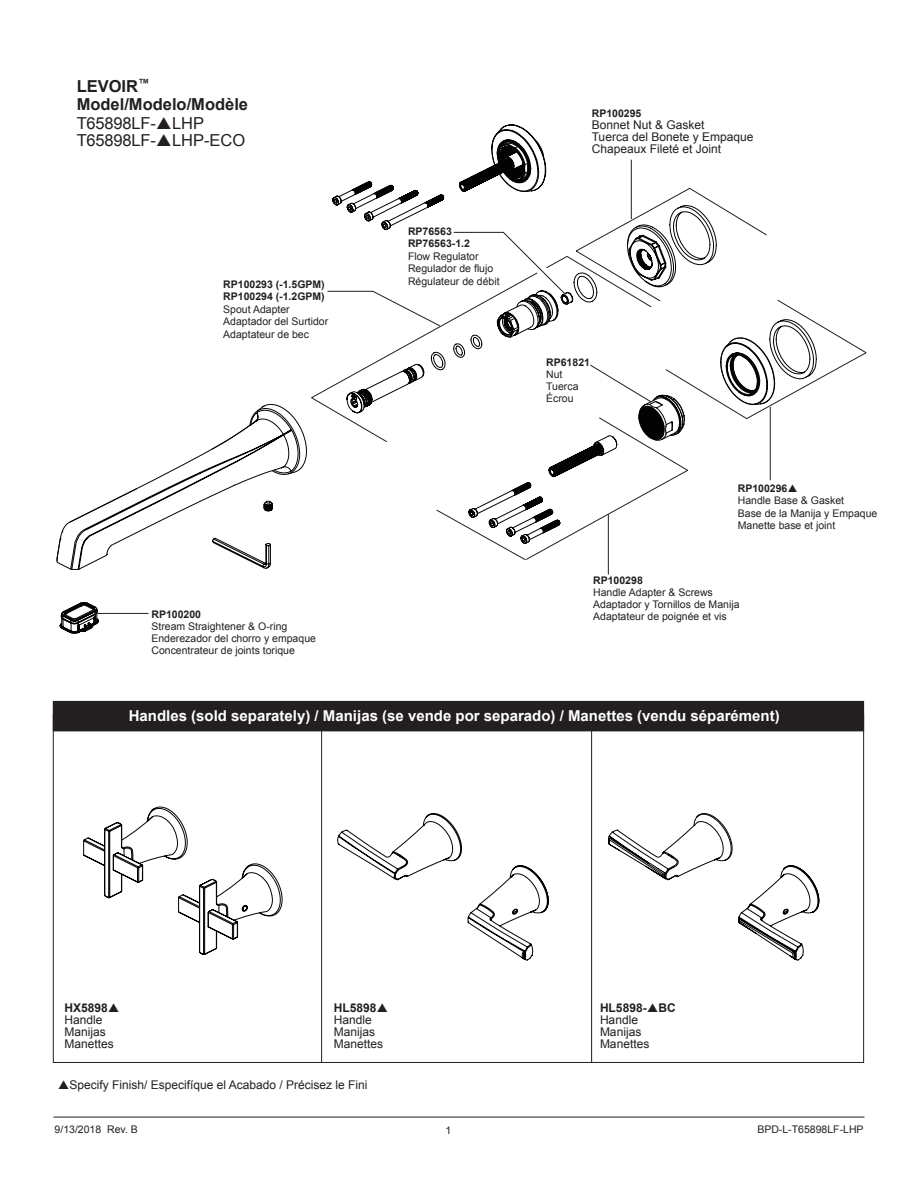
<style>
.page{position:relative;width:918px;height:1188px;background:#fff}
.page>*{position:absolute;margin:0;border:0;box-sizing:border-box;transform-origin:0 0}
.t1{font:16.5px/16.5px "Arial";letter-spacing:-.01em;color:#231f20}
.t2{font:700 16.5px/18px "Arial";color:#231f20}
.t3{font:700 15px "Arial";color:#fff}
.t4{font:12px/12px "Arial";color:#231f20}
.t5{font:700 12px "Arial";color:#231f20}
.t6{font:10.5px/12px "Arial";color:#231f20}
.t7{font:700 10.5px/12.6px "Arial";color:#231f20}
</style>
<div class="page">
<hr style="left:53px;top:1117px;width:811px;height:1px;background:#231f20">
<svg style="left:56px;top:404px;width:251px;height:166px"></svg>
<svg style="left:338px;top:813px;width:124px;height:67px"></svg>
<svg style="left:468px;top:865px;width:80px;height:95px"></svg>
<svg style="left:608px;top:813px;width:211px;height:147px"></svg>
<svg style="left:84px;top:807px;width:198px;height:148px"></svg>
<div style="left:53px;top:701px;width:811px;height:30px;background:#231f20"></div>
<hr style="left:321px;top:728px;width:1px;height:335px;background:#231f20">
<hr style="left:591px;top:728px;width:1px;height:335px;background:#231f20">
<hr style="left:95px;top:613px;width:54px;height:1px;background:#231f20">
<hr style="left:608px;top:514px;width:1px;height:61px;background:#231f20">
<svg style="left:327px;top:125px;width:540px;height:436px"></svg>
<h1 class="t2" style="left:77px;top:78px;width:173px">LEVOIR<sup>™<br></sup>Model/Modelo/Modèle</h1>
<h1 class="t1" style="left:77px;top:115px;width:170px">T65898LF- LHP<br>T65898LF- LHP-ECO</h1>
<p class="t7" style="left:408px;top:225px;width:63px">RP76563<br>RP76563-1.2</p>
<p class="t6" style="left:408px;top:250px;width:87px;line-height:12.6px">Flow Regulator<br>Regulador de flujo</p>
<p class="t7" style="left:223px;top:278px;width:103px">RP100293 (-1.5GPM)</p>
<p class="t6" style="left:408px;top:275px;width:93px">Régulateur de débit</p>
<p class="t7" style="left:223px;top:291px;width:103px">RP100294 (-1.2GPM)</p>
<p class="t6" style="left:223px;top:303px;width:107px;line-height:12.6px">Spout Adapter<br>Adaptador del Surtidor<br>Adaptateur de bec</p>
<p class="t7" style="left:592px;top:107px;width:51px">RP100295</p>
<p class="t4" style="left:592px;top:119px;width:163px">Bonnet Nut &amp; Gasket<br>Tuerca del Bonete y Empaque<br>Chapeaux Fileté et Joint</p>
<p class="t7" style="left:546px;top:357px;width:45px">RP61821</p>
<p class="t6" style="left:546px;top:369px;width:34px">Nut<br>Tuerca<br>Écrou</p>
<p class="t7" style="left:738px;top:483px;width:51px">RP100296</p>
<p class="t6" style="left:738px;top:494px;width:141px;line-height:12.6px">Handle Base &amp; Gasket<br>Base de la Manija y Empaque<br>Manette base et joint</p>
<p class="t7" style="left:593px;top:575px;width:51px">RP100298</p>
<p class="t6" style="left:593px;top:587px;width:148px">Handle Adapter &amp; Screws<br>Adaptador y Tornillos de Manija</p>
<p class="t7" style="left:151px;top:609px;width:51px">RP100200</p>
<p class="t6" style="left:593px;top:611px;width:135px">Adaptateur de poignée et vis</p>
<p class="t6" style="left:151px;top:621px;width:166px">Stream Straightener &amp; O-ring<br>Enderezador del chorro y empaque<br>Concentrateur de joints torique</p>
<h2 class="t3" style="left:129px;top:706px;width:653px">Handles (sold separately) / Manijas (se vende por separado) / Manettes (vendu séparément)</h2>
<p class="t5" style="left:64px;top:1000px;width:45px">HX5898</p>
<p class="t4" style="left:64px;top:1014px;width:51px">Handle<br>Manijas<br>Manettes</p>
<p class="t5" style="left:334px;top:1000px;width:44px">HL5898</p>
<p class="t4" style="left:334px;top:1014px;width:51px">Handle<br>Manijas<br>Manettes</p>
<p class="t5" style="left:600px;top:1000px;width:77px">HL5898- BC</p>
<p class="t4" style="left:600px;top:1014px;width:51px">Handle<br>Manijas<br>Manettes</p>
<p class="t4" style="left:69px;top:1079px;width:300px">Specify Finish/ Especifíque el Acabado / Précisez le Fini</p>
<p class="t6" style="left:55px;top:1124px;width:85px">9/13/2018 Rev. B</p>
<p class="t6" style="left:446px;top:1124px;width:7px">1</p>
<p class="t6" style="left:757px;top:1124px;width:108px">BPD-L-T65898LF-LHP</p>
</div>
